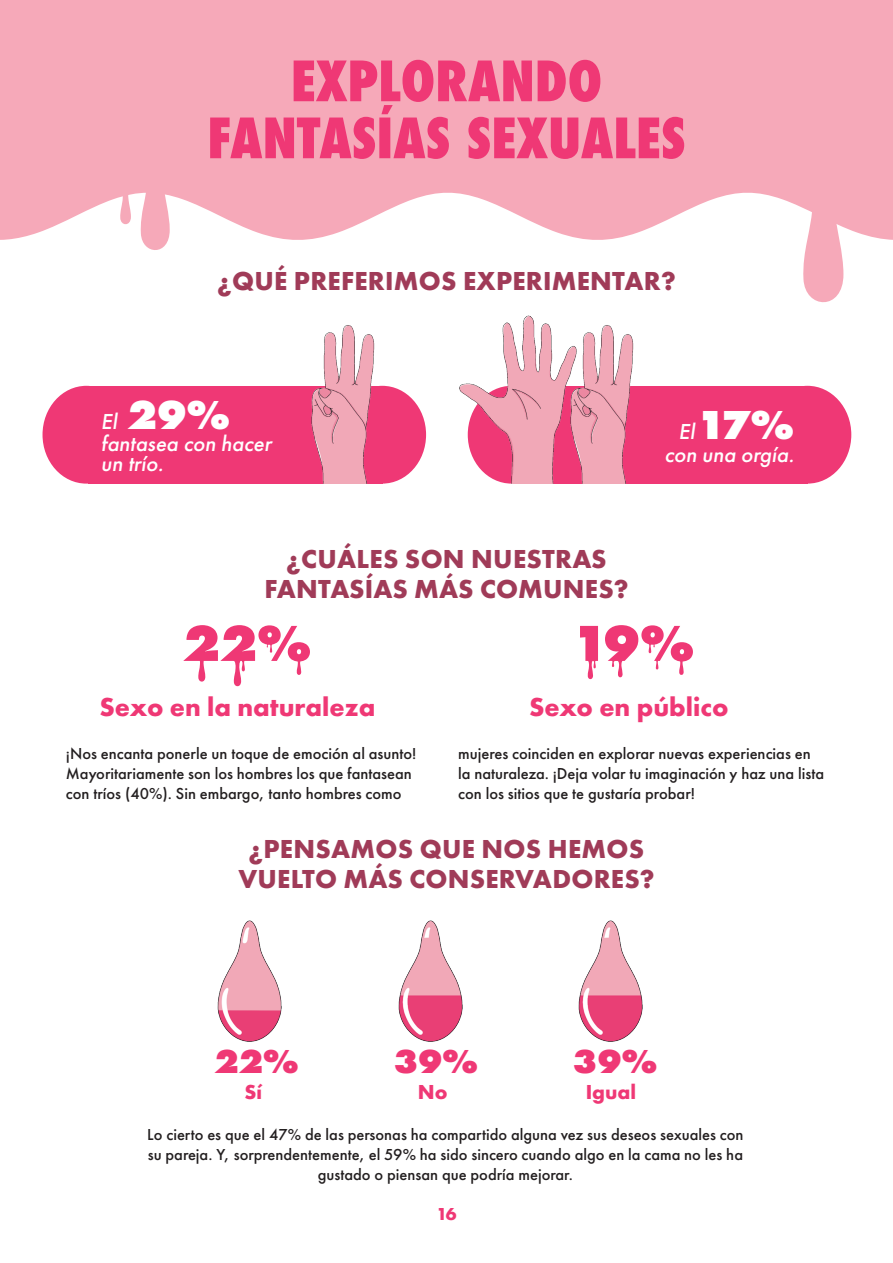
<style>
.page{position:relative;width:893px;height:1263px;background:#fff}
.page>*{position:absolute;margin:0;border:0;box-sizing:border-box;transform-origin:0 0}
.t1{font:800 condensed 54px "Futura";color:#ef3875}
.t2{font:800 52.5px "Futura PT";color:#ef3875}
.t3{font:800 42px "Futura PT";color:#fff}
.t4{font:800 34.5px "Futura PT";color:#ef3875}
.t5{font:700 27px "Futura PT";letter-spacing:.01em;color:#a03b58}
.t6{font:700 27px "Futura PT";color:#ef3875}
.t7{font:500 22.5px "Futura PT";color:#fff}
.t8{font:700 21px "Futura PT";color:#ef3875}
.t9{font:700 18px "Futura PT";color:#ef3875}
.t10{font:500 16.5px/19.8px "Futura PT";color:#231f20}
</style>
<div class="page">
<svg style="left:0;top:0;width:893px;height:240px;fill:#f6a9b9"></svg>
<div style="left:88px;top:386px;width:294px;height:98px;background:#ef3875"></div>
<div style="left:43px;top:386px;width:87px;height:98px;background:#ef3875;border-radius:50%"></div>
<div style="left:338px;top:386px;width:88px;height:98px;background:#ef3875;border-radius:50%"></div>
<div style="left:513px;top:386px;width:294px;height:98px;background:#ef3875"></div>
<div style="left:764px;top:386px;width:87px;height:98px;background:#ef3875;border-radius:50%"></div>
<img style="left:398px;top:920px;width:65px;height:122px">
<img style="left:217px;top:920px;width:65px;height:122px">
<img style="left:578px;top:920px;width:65px;height:122px">
<img style="left:311px;top:325px;width:98px;height:159px">
<img style="left:590px;top:325px;width:44px;height:159px">
<img style="left:459px;top:315px;width:131px;height:169px">
<svg style="left:788px;top:139px;width:62px;height:164px"></svg>
<svg style="left:90px;top:123px;width:85px;height:127px"></svg>
<svg style="left:233px;top:656px;width:12px;height:31px"></svg>
<svg style="left:587px;top:657px;width:9px;height:23px"></svg>
<svg style="left:266px;top:642px;width:7px;height:11px"></svg>
<svg style="left:611px;top:659px;width:12px;height:19px"></svg>
<svg style="left:648px;top:642px;width:8px;height:12px"></svg>
<svg style="left:197px;top:656px;width:9px;height:26px"></svg>
<svg style="left:655px;top:660px;width:4px;height:10px"></svg>
<svg style="left:296px;top:659px;width:6px;height:16px"></svg>
<svg style="left:679px;top:659px;width:5px;height:16px"></svg>
<p class="t1" style="left:291px;top:44px;width:313px">EXPLORANDO</p>
<p class="t1" style="left:207px;top:101px;width:480px">FANTASÍAS SEXUALES</p>
<p class="t5" style="left:217px;top:263px;width:460px">¿QUÉ PREFERIMOS EXPERIMENTAR?</p>
<p class="t3" style="left:128px;top:388px;width:104px">29%</p>
<p class="t3" style="left:696px;top:398px;width:99px">17%</p>
<p class="t7" style="left:101px;top:408px;width:22px">El</p>
<p class="t7" style="left:679px;top:418px;width:22px">El</p>
<p class="t7" style="left:664px;top:441px;width:135px">con una orgía.</p>
<p class="t7" style="left:101px;top:430px;width:176px">fantasea con hacer</p>
<p class="t7" style="left:101px;top:450px;width:68px">un trío.</p>
<p class="t5" style="left:286px;top:541px;width:322px">¿CUÁLES SON NUESTRAS</p>
<p class="t5" style="left:264px;top:571px;width:366px">FANTASÍAS MÁS COMUNES?</p>
<p class="t2" style="left:183px;top:610px;width:130px">22%</p>
<p class="t2" style="left:571px;top:610px;width:124px">19%</p>
<p class="t6" style="left:100px;top:689px;width:277px">Sexo en la naturaleza</p>
<p class="t6" style="left:529px;top:689px;width:201px">Sexo en público</p>
<p class="t10" style="left:66px;top:744px;width:352px">¡Nos encanta ponerle un toque de emoción al asunto!</p>
<p class="t10" style="left:66px;top:763px;width:347px">Mayoritariamente son los hombres los que fantasean con tríos (40%). Sin embargo, tanto hombres como</p>
<p class="t10" style="left:458px;top:744px;width:367px">mujeres coinciden en explorar nuevas experiencias en la naturaleza. ¡Deja volar tu imaginación y haz una lista con los sitios que te gustaría probar!</p>
<p class="t5" style="left:249px;top:832px;width:397px">¿PENSAMOS QUE NOS HEMOS</p>
<p class="t5" style="left:238px;top:862px;width:418px">VUELTO MÁS CONSERVADORES?</p>
<p class="t4" style="left:214px;top:1040px;width:86px">22%</p>
<p class="t4" style="left:394px;top:1040px;width:86px">39%</p>
<p class="t4" style="left:573px;top:1040px;width:86px">39%</p>
<p class="t8" style="left:245px;top:1078px;width:19px">Sí</p>
<p class="t8" style="left:418px;top:1078px;width:31px">No</p>
<p class="t8" style="left:586px;top:1078px;width:52px">Igual</p>
<p class="t10" style="left:147px;top:1125px;width:598px;text-align:center">Lo cierto es que el 47% de las personas ha compartido alguna vez sus deseos sexuales con su pareja. Y, sorprendentemente, el 59% ha sido sincero cuando algo en la cama no les ha gustado o piensan que podría mejorar.</p>
<p class="t9" style="left:436px;top:1203px;width:22px">16</p>
</div>
